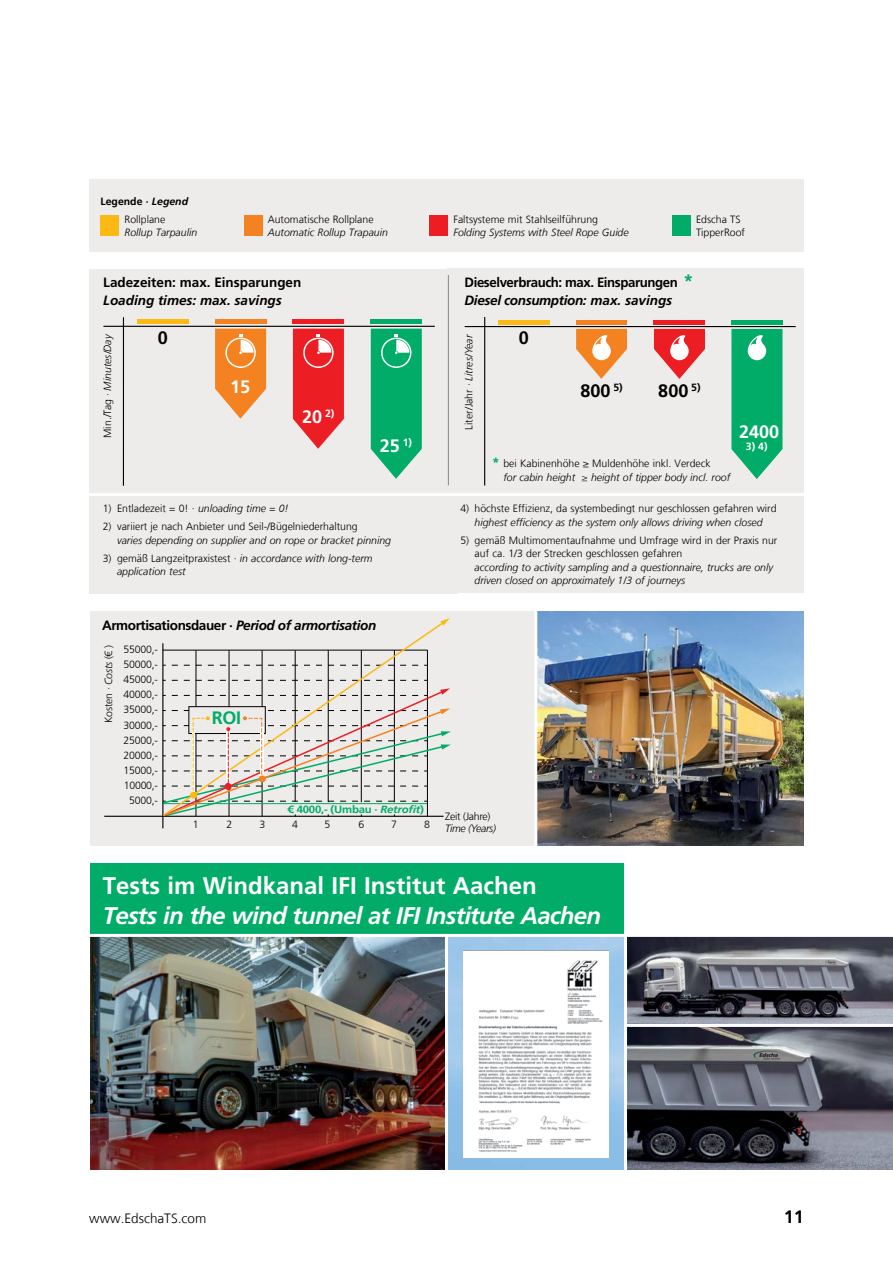
<style>
.page{position:relative;width:893px;height:1263px;background:#fff}
.page>*{position:absolute;margin:0;border:0;box-sizing:border-box;transform-origin:0 0}
.t1{font:italic 700 24px "Frutiger LT Com";letter-spacing:-.03em;color:#fff}
.t2{font:700 24px "Frutiger LT Com";color:#fff}
.t3{font:700 18px "Frutiger LT Com";color:#000}
.t4{font:700 18px "Frutiger LT Com";color:#fff}
.t5{font:700 18px "Frutiger LT Com";color:#00ac67}
.t6{font:italic 700 13.5px "Frutiger LT Com";letter-spacing:-.025em;color:#000}
.t7{font:700 13.5px "Frutiger LT Com";letter-spacing:-.03em;color:#000}
.t8{font:700 13.5px "Frutiger LT Com";color:#000}
.t9{font:italic 700 13.5px "Frutiger LT Com";color:#000}
.t10{font:300 13.5px "Frutiger LT Com";color:#000}
.t11{font:italic 300 10.5px/13.5px "Frutiger LT Com";color:#000}
.t12{font:300 10.5px/13.5px "Frutiger LT Com";color:#000}
.t13{font:300 10.5px/15.1px "Frutiger LT Com";letter-spacing:-.02em;color:#000;text-align:center}
.t14{font:700 10.5px "Frutiger LT Com";letter-spacing:-.02em;color:#00ac67;scale:1.09 1}
.t15{font:300 10.5px "Frutiger LT Com";letter-spacing:-.025em;color:#000}
.t16{font:italic 300 10.5px "Frutiger LT Com";letter-spacing:-.025em;color:#000}
.t17{font:700 10.5px "Frutiger LT Com";color:#fff}
.s1{font-weight:700}
.s2{font-weight:700;font-style:italic}
.s3{font-style:normal}
.s4{font-style:italic}
.s5{font-weight:700;font-style:normal;font-size:13.5px;color:#00ac67}
</style>
<div class="page">
<div style="left:90px;top:863px;width:536px;height:72px;background:#00ac67"></div>
<img style="left:90px;top:937px;width:803px;height:232px">
<img style="left:463px;top:950px;width:145px;height:207px">
<div style="left:89px;top:269px;width:369px;height:324px;background:#edecea"></div>
<hr style="left:123px;top:317px;width:1px;height:169px;background:#000">
<hr style="left:103px;top:326px;width:332px;height:1px;background:#000">
<hr style="left:137px;top:320px;width:51px;height:4px;background:#fdb913">
<hr style="left:215px;top:320px;width:51px;height:4px;background:#f58220">
<hr style="left:293px;top:320px;width:51px;height:4px;background:#ed1d24">
<hr style="left:371px;top:320px;width:51px;height:4px;background:#00ac67">
<svg style="left:215px;top:329px;width:51px;height:90px"></svg>
<svg style="left:293px;top:329px;width:51px;height:120px;background:#ed4147"></svg>
<svg style="left:371px;top:329px;width:51px;height:150px;background:#22b57a"></svg>
<div style="left:447px;top:268px;width:357px;height:325px;background:#edecea"></div>
<hr style="left:484px;top:317px;width:1px;height:168px;background:#000">
<hr style="left:465px;top:326px;width:331px;height:1px;background:#000">
<hr style="left:498px;top:320px;width:51px;height:4px;background:#fdb913">
<hr style="left:576px;top:320px;width:51px;height:4px;background:#f58220">
<hr style="left:654px;top:320px;width:51px;height:4px;background:#ed1d24">
<hr style="left:731px;top:320px;width:51px;height:4px;background:#00ac67">
<svg style="left:576px;top:329px;width:51px;height:50px"></svg>
<svg style="left:654px;top:329px;width:51px;height:50px"></svg>
<svg style="left:731px;top:329px;width:51px;height:150px;background:#23b67b"></svg>
<div style="left:90px;top:611px;width:446px;height:234px;background:#edecea"></div>
<hr style="left:104px;top:816px;width:340px;height:1px;background:#000">
<hr style="left:162px;top:643px;width:1px;height:185px;background:#000">
<svg style="left:162px;top:624px;width:278px;height:64px"></svg>
<svg style="left:440px;top:618px;width:10px;height:8px"></svg>
<svg style="left:161px;top:688px;width:290px;height:130px"></svg>
<div style="left:259px;top:775px;width:7px;height:7px;background:#f58220;border-radius:50%"></div>
<div style="left:89px;top:179px;width:714px;height:72px;background:#edecea"></div>
<img style="left:537px;top:612px;width:267px;height:233px">
<div style="left:101px;top:215px;width:18px;height:21px;background:#fdb913"></div>
<div style="left:244px;top:215px;width:18px;height:21px;background:#f58220"></div>
<div style="left:429px;top:215px;width:19px;height:21px;background:#ed1d24"></div>
<div style="left:672px;top:215px;width:18px;height:21px;background:#00ac67"></div>
<hr style="left:448px;top:275px;width:1px;height:210px;background:#86878e">
<hr style="left:625px;top:1024px;width:268px;height:3px;background:#fff">
<hr style="left:624px;top:858px;width:3px;height:318px;background:#fff">
<hr style="left:534px;top:605px;width:3px;height:244px;background:#fff">
<hr style="left:445px;top:935px;width:3px;height:241px;background:#fff">
<hr style="left:78px;top:934px;width:815px;height:3px;background:#fff">
<hr style="left:78px;top:493px;width:744px;height:3px;background:#fff">
<p class="t12" style="left:101px;top:192px;width:89px;line-height:18px;text-align:center"><span class="s1">Legende ·</span> <span class="s2">Legend<br></span>Rollplane</p>
<p class="t11" style="left:125px;top:226px;width:74px">Rollup Tarpaulin</p>
<p class="t12" style="left:268px;top:212px;width:107px">Automatische Rollplane</p>
<p class="t11" style="left:268px;top:226px;width:122px">Automatic Rollup Trapauin</p>
<p class="t8" style="left:103px;top:275px;width:200px">Ladezeiten: max. Einsparungen</p>
<p class="t9" style="left:103px;top:293px;width:180px">Loading times: max. savings</p>
<p class="t11" style="left:101px;top:438px;width:106px;rotate:-90deg"><span class="s3">Min./Tag ·</span> Minutes/Day</p>
<h2 class="t3" style="left:158px;top:327px;width:12px">0</h2>
<h2 class="t4" style="left:230px;top:376px;width:22px">15</h2>
<h2 class="t4" style="left:302px;top:406px;width:34px">20 <sup>2)</sup></h2>
<h2 class="t4" style="left:380px;top:435px;width:34px">25 <sup>1)</sup></h2>
<p class="t12" style="left:103px;top:502px;width:187px">1) Entladezeit = 0! · <span class="s4">unloading time = 0!</span></p>
<p class="t12" style="left:103px;top:520px;width:256px">2) variiert je nach Anbieter und Seil-/Bügelniederhaltung</p>
<p class="t11" style="left:117px;top:533px;width:275px">varies depending on supplier and on rope or bracket pinning</p>
<p class="t11" style="left:117px;top:551px;width:257px;text-indent:-14px"><span class="s3">3) gemäß Langzeitpraxistest ·</span> in accordance with long-term application test</p>
<p class="t6" style="left:102px;top:617px;width:276px"><span class="s3">Armortisationsdauer ·</span> Period of armortisation</p>
<p class="t12" style="left:102px;top:723px;width:79px;rotate:-90deg">Kosten · <span class="s4">Costs</span> (€ )</p>
<p class="t12" style="left:124px;top:643px;width:36px">55000,-</p>
<p class="t12" style="left:124px;top:658px;width:36px">50000,-</p>
<p class="t12" style="left:124px;top:673px;width:36px">45000,-</p>
<p class="t12" style="left:124px;top:688px;width:36px">40000,-</p>
<p class="t12" style="left:124px;top:703px;width:36px">35000,-</p>
<p class="t13" style="left:124px;top:732px;width:36px">25000,-<br>20000,-<br>15000,-<br>10000,-<br>5000,-</p>
<p class="t12" style="left:124px;top:718px;width:36px">30000,-</p>
<h2 class="t5" style="left:212px;top:707px;width:31px">ROI</h2>
<p class="t14" style="left:288px;top:803px;width:126px">€ 4000,- (Umbau · <span class="s4">Retrofit</span>)</p>
<p class="t12" style="left:193px;top:817px;width:7px">1</p>
<p class="t12" style="left:226px;top:817px;width:7px">2</p>
<p class="t12" style="left:260px;top:817px;width:7px">3</p>
<p class="t12" style="left:292px;top:817px;width:7px">4</p>
<p class="t12" style="left:325px;top:817px;width:7px">5</p>
<p class="t12" style="left:359px;top:817px;width:7px">6</p>
<p class="t12" style="left:391px;top:817px;width:7px">7</p>
<p class="t12" style="left:424px;top:817px;width:7px">8</p>
<p class="t12" style="left:453px;top:212px;width:146px">Faltsysteme mit Stahlseilführung</p>
<p class="t11" style="left:453px;top:226px;width:177px">Folding Systems with Steel Rope Guide</p>
<p class="t12" style="left:696px;top:212px;width:51px">Edscha TS<br>TipperRoof</p>
<h2 class="t5" style="left:683px;top:270px;width:12px">*</h2>
<p class="t7" style="left:465px;top:275px;width:215px">Dieselverbrauch: max. Einsparungen</p>
<p class="t6" style="left:465px;top:293px;width:209px">Diesel consumption: max. savings</p>
<p class="t12" style="left:462px;top:430px;width:97px;rotate:-90deg">Liter/Jahr · <span class="s4">Litres/Year</span></p>
<h2 class="t3" style="left:519px;top:327px;width:12px">0</h2>
<h2 class="t3" style="left:580px;top:380px;width:44px">800 <sup>5)</sup></h2>
<h2 class="t3" style="left:658px;top:380px;width:44px">800 <sup>5)</sup></h2>
<p class="t11" style="left:503px;top:457px;width:228px;text-indent:-11px"><span class="s5">*</span> <span class="s3">bei Kabinenhöhe ≥ Muldenhöhe inkl. Verdeck<br></span>for cabin height ≥ height of tipper body incl. roof</p>
<h2 class="t4" style="left:739px;top:421px;width:42px">2400</h2>
<p class="t17" style="left:746px;top:440px;width:23px">3) 4)</p>
<p class="t12" style="left:460px;top:502px;width:318px">4) höchste Effizienz, da systembedingt nur geschlossen gefahren wird</p>
<p class="t11" style="left:475px;top:515px;width:289px">highest efficiency as the system only allows driving when closed</p>
<p class="t12" style="left:475px;top:533px;width:304px;text-indent:-14px">5) gemäß Multimomentaufnahme und Umfrage wird in der Praxis nur auf ca. 1/3 der Strecken geschlossen gefahren</p>
<p class="t11" style="left:475px;top:560px;width:300px">according to activity sampling and a questionnaire, trucks are only driven closed on approximately 1/3 of journeys</p>
<p class="t15" style="left:445px;top:810px;width:47px">Zeit (Jahre)</p>
<p class="t16" style="left:445px;top:822px;width:52px">Time (Years)</p>
<h1 class="t2" style="left:103px;top:872px;width:436px">Tests im Windkanal IFI Institut Aachen</h1>
<h1 class="t1" style="left:103px;top:902px;width:500px">Tests in the wind tunnel at IFI Institute Aachen</h1>
<p class="t10" style="left:89px;top:1211px;width:119px">www.EdschaTS.com</p>
<h2 class="t3" style="left:784px;top:1206px;width:22px">11</h2>
</div>
